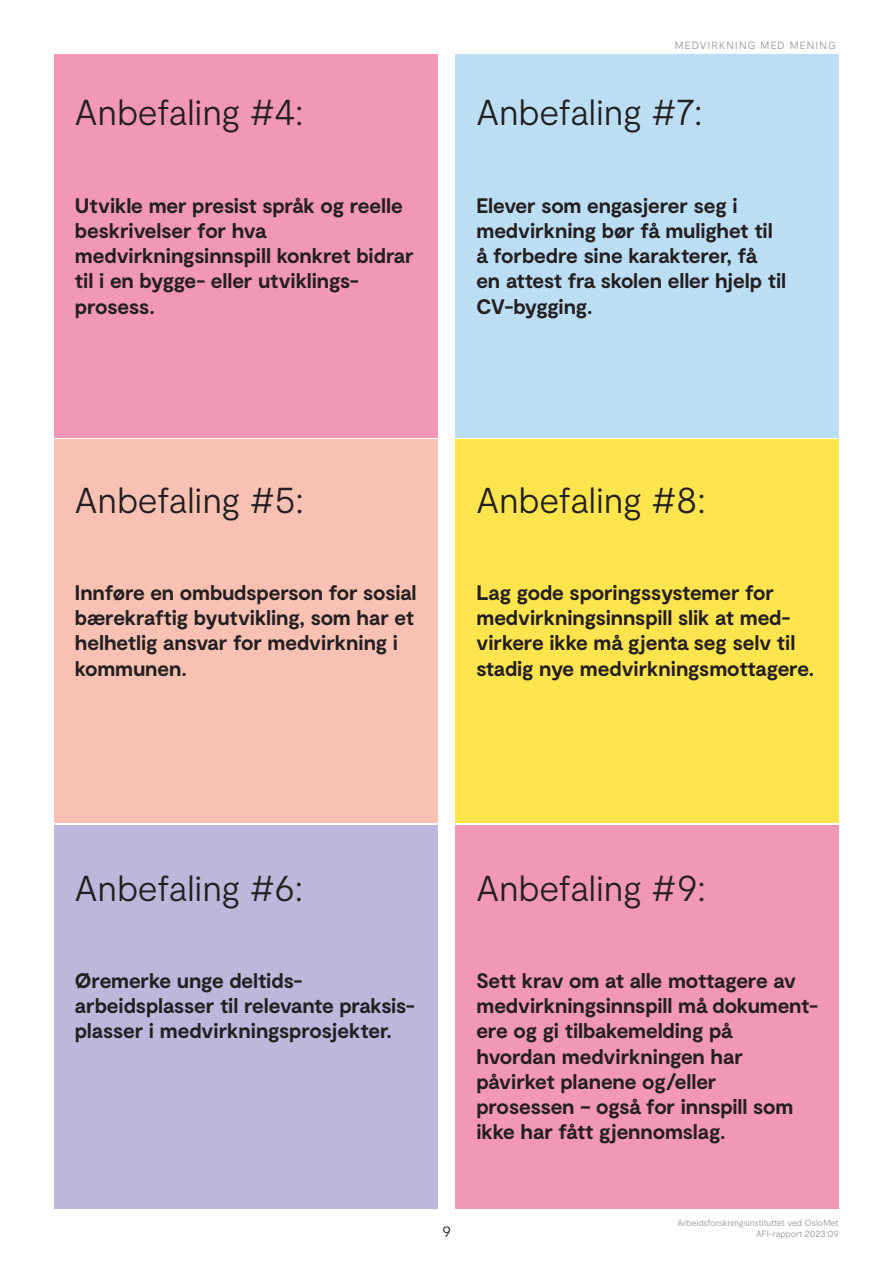
<style>
.page{position:relative;width:893px;height:1263px;background:#fff}
.page>*{position:absolute;margin:0;border:0;box-sizing:border-box;transform-origin:0 0}
.t1{font:300 36px "Moderat";letter-spacing:-.01em;color:#231f20}
.t2{font:700 21px/25.2px "Moderat";letter-spacing:-.005em;color:#231f20}
.Page_number{font:300 15px "Moderat";color:#231f20}
.Tittel_Medium{font:300 10.5px "Moderat";letter-spacing:.11em;color:#939598}
.t3{font:300 9px "Moderat";letter-spacing:-.005em;color:#939598}
</style>
<div class="page">
<div style="left:54px;top:54px;width:383px;height:383px;background:#f297b5"></div>
<div style="left:54px;top:440px;width:383px;height:383px;background:#f8c1b3"></div>
<div style="left:54px;top:825px;width:383px;height:384px;background:#bbb8db"></div>
<div style="left:455px;top:54px;width:384px;height:383px;background:#bcdef5"></div>
<div style="left:455px;top:440px;width:384px;height:383px;background:#ffe54d"></div>
<div style="left:455px;top:825px;width:384px;height:384px;background:#f297b5"></div>
<p class="t1" style="left:75px;top:91px;width:230px">Anbefaling #4:</p>
<p class="t2" style="left:75px;top:194px;width:340px">Utvikle mer presist språk og reelle beskrivelser for hva medvirkningsinnspill konkret bidrar til i en bygge- eller utviklings-</p>
<p class="t2" style="left:75px;top:294px;width:81px">prosess.</p>
<p class="Tittel_Medium" style="left:675px;top:39px;width:163px">MEDVIRKNING MED MENING</p>
<p class="t1" style="left:476px;top:91px;width:227px">Anbefaling #7:</p>
<p class="t2" style="left:476px;top:194px;width:311px">Elever som engasjerer seg i medvirkning bør få mulighet til å forbedre sine karakterer, få<br>en attest fra skolen eller hjelp til<br>CV-bygging.</p>
<p class="t1" style="left:75px;top:478px;width:231px">Anbefaling #5:</p>
<p class="t2" style="left:75px;top:581px;width:343px">Innføre en ombudsperson for sosial bærekraftig byutvikling, som har et helhetlig ansvar for medvirkning i kommunen.</p>
<p class="t1" style="left:476px;top:478px;width:231px">Anbefaling #8:</p>
<p class="t2" style="left:476px;top:581px;width:339px">Lag gode sporingssystemer for medvirkningsinnspill slik at med&shy;virkere ikke må gjenta seg selv til stadig nye medvirkningsmottagere.</p>
<p class="t1" style="left:75px;top:866px;width:230px">Anbefaling #6:</p>
<p class="t2" style="left:75px;top:969px;width:341px">Øremerke unge deltids&shy;arbeidsplasser til relevante praksis&shy;plasser i medvirkningsprosjekter.</p>
<p class="t1" style="left:476px;top:866px;width:231px">Anbefaling #9:</p>
<p class="t2" style="left:476px;top:969px;width:343px">Sett krav om at alle mottagere av medvirkningsinnspill må dokument&shy;ere og gi tilbakemelding på<br>hvordan medvirkningen har påvirket planene og/eller prosessen – også for innspill som ikke har fått gjennomslag.</p>
<p class="Page_number" style="left:442px;top:1222px;width:10px">9</p>
<p class="t3" style="left:677px;top:1217px;width:163px">Arbeidsforskningsinstituttet ved OsloMet</p>
<p class="t3" style="left:756px;top:1228px;width:84px">AFI-rapport 2023:09</p>
</div>
